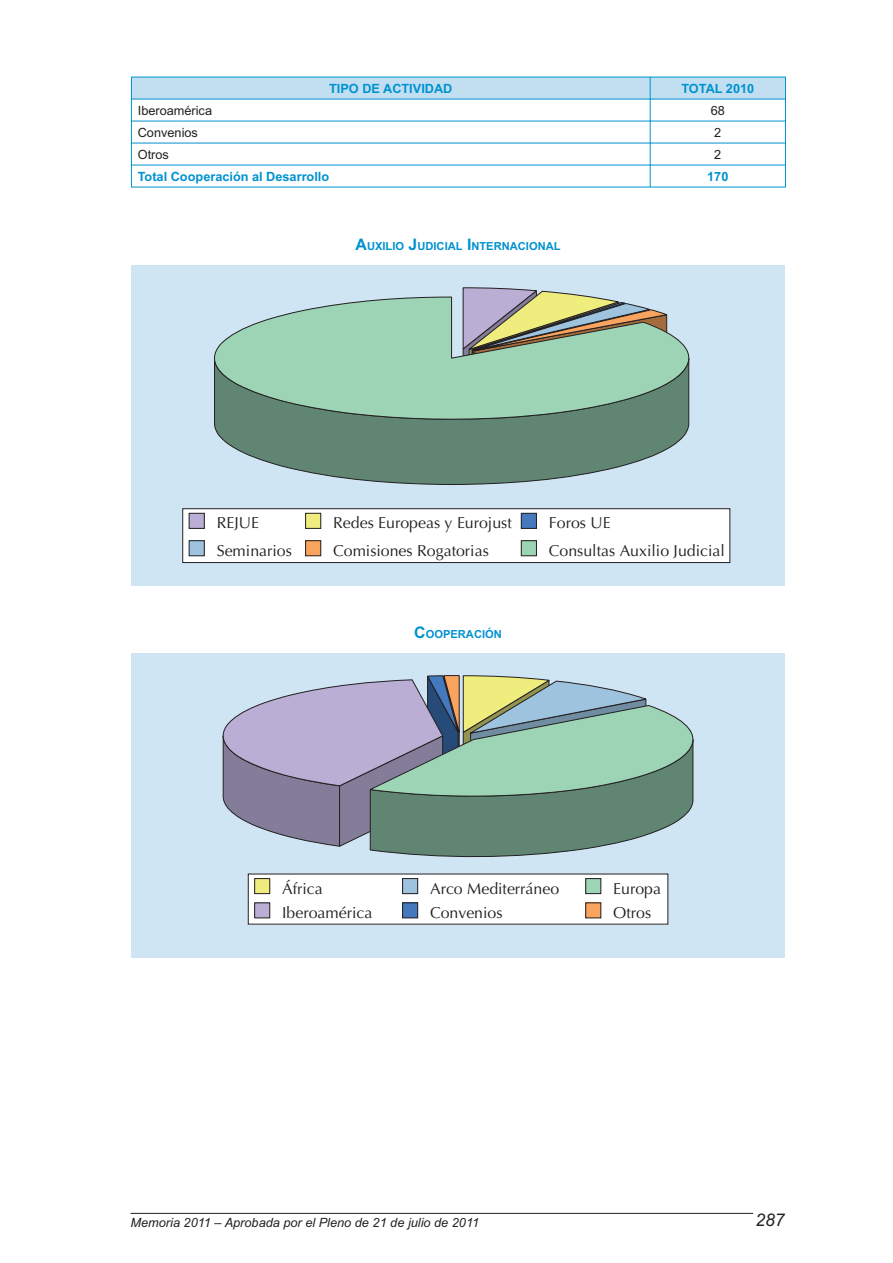
<style>
.page{position:relative;width:893px;height:1263px;background:#fff}
.page>*{position:absolute;margin:0;border:0;box-sizing:border-box;transform-origin:0 0}
.t1{font:italic 17.55px "Arial";color:#231f20}
.t2{font:15.9px/24.3px "Optima LT Std";color:#231f20}
.t3{font:700 12.75px "Arial";color:#0092cf}
.t4{font:italic 12.75px "Arial";color:#231f20}
.t5{font:12.75px "Arial";color:#231f20}
.t6{font:700 11.1px "Arial";color:#0092cf}
.s1{font-size:15.9px}
</style>
<div class="page">
<hr style="left:131px;top:1213px;width:622px;height:1px;background:#231f20">
<svg style="left:131px;top:77px;width:655px;height:110px"></svg>
<hr style="left:131px;top:187px;width:519px;height:1px;background:#0092cf">
<hr style="left:650px;top:187px;width:136px;height:1px;background:#0092cf">
<div style="left:131px;top:265px;width:654px;height:321px;background:#d0e5f4"></div>
<div style="left:183px;top:509px;width:547px;height:54px;background:#fff"></div>
<div style="left:182px;top:508px;width:548px;height:55px;border:1px solid #231f20"></div>
<div style="left:306px;top:541px;width:15px;height:15px;background:#f9a45e"></div>
<div style="left:305px;top:540px;width:16px;height:16px;border:1px solid #231f20"></div>
<div style="left:306px;top:513px;width:15px;height:15px;background:#f0ed7f"></div>
<div style="left:305px;top:513px;width:16px;height:16px;border:1px solid #231f20"></div>
<div style="left:189px;top:541px;width:15px;height:15px;background:#9dc3df"></div>
<div style="left:189px;top:540px;width:16px;height:16px;border:1px solid #231f20"></div>
<div style="left:521px;top:541px;width:15px;height:15px;background:#9dd4b5"></div>
<div style="left:521px;top:540px;width:16px;height:16px;border:1px solid #231f20"></div>
<div style="left:189px;top:513px;width:15px;height:15px;background:#baaed5"></div>
<div style="left:189px;top:513px;width:16px;height:16px;border:1px solid #231f20"></div>
<div style="left:521px;top:513px;width:15px;height:15px;background:#4479bd"></div>
<div style="left:521px;top:513px;width:16px;height:16px;border:1px solid #231f20"></div>
<svg style="left:214px;top:92px;width:475px;height:393px"></svg>
<svg style="left:214px;top:296px;width:476px;height:126px;background:#99c0a8"></svg>
<div style="left:131px;top:653px;width:654px;height:305px;background:#d0e5f4"></div>
<div style="left:248px;top:874px;width:420px;height:50px;background:#fff"></div>
<div style="left:255px;top:903px;width:15px;height:15px;background:#baaed5"></div>
<div style="left:254px;top:902px;width:16px;height:16px;border:1px solid #231f20"></div>
<div style="left:403px;top:879px;width:15px;height:15px;background:#9dc3df"></div>
<div style="left:402px;top:878px;width:16px;height:16px;border:1px solid #231f20"></div>
<div style="left:403px;top:903px;width:15px;height:15px;background:#4479bd"></div>
<div style="left:402px;top:902px;width:16px;height:16px;border:1px solid #231f20"></div>
<div style="left:586px;top:903px;width:15px;height:15px;background:#f9a45e"></div>
<div style="left:585px;top:902px;width:16px;height:16px;border:1px solid #231f20"></div>
<div style="left:255px;top:879px;width:15px;height:15px;background:#f0ed7f"></div>
<div style="left:254px;top:878px;width:16px;height:16px;border:1px solid #231f20"></div>
<div style="left:586px;top:879px;width:15px;height:15px;background:#9dd4b5"></div>
<div style="left:585px;top:878px;width:16px;height:16px;border:1px solid #231f20"></div>
<svg style="left:222px;top:675px;width:472px;height:183px"></svg>
<p class="t3" style="left:329px;top:84px;width:125px">TIPO DE ACTIVIDAD</p>
<p class="t3" style="left:681px;top:84px;width:74px">TOTAL 2010</p>
<p class="t5" style="left:138px;top:106px;width:76px">Iberoamérica</p>
<p class="t5" style="left:711px;top:106px;width:16px">68</p>
<p class="t5" style="left:138px;top:128px;width:62px">Convenios</p>
<p class="t5" style="left:714px;top:128px;width:9px">2</p>
<p class="t5" style="left:138px;top:150px;width:33px">Otros</p>
<p class="t5" style="left:714px;top:150px;width:9px">2</p>
<p class="t3" style="left:138px;top:172px;width:193px">Total Cooperación al Desarrollo</p>
<p class="t3" style="left:707px;top:172px;width:23px">170</p>
<p class="t6" style="left:356px;top:239px;width:206px"><span class="s1">A</span>UXILIO <span class="s1">J</span>UDICIAL <span class="s1">I</span>NTERNACIONAL</p>
<p class="t2" style="left:333px;top:513px;width:180px">Redes Europeas y Eurojust</p>
<p class="t2" style="left:217px;top:513px;width:44px">REJUE</p>
<p class="t2" style="left:549px;top:513px;width:63px">Foros UE</p>
<p class="t2" style="left:217px;top:540px;width:77px">Seminarios</p>
<p class="t2" style="left:549px;top:540px;width:177px">Consultas Auxilio Judicial</p>
<p class="t2" style="left:333px;top:540px;width:157px">Comisiones Rogatorias</p>
<p class="t6" style="left:414px;top:627px;width:89px"><span class="s1">C</span>OOPERACIÓN</p>
<p class="t2" style="left:282px;top:878px;width:42px">África</p>
<p class="t2" style="left:613px;top:878px;width:49px">Europa</p>
<p class="t2" style="left:430px;top:878px;width:131px">Arco Mediterráneo<br>Convenios</p>
<p class="t2" style="left:282px;top:902px;width:92px">Iberoamérica</p>
<p class="t2" style="left:613px;top:902px;width:40px">Otros</p>
<p class="t4" style="left:131px;top:1218px;width:350px">Memoria 2011 – Aprobada por el Pleno de 21 de julio de 2011</p>
<p class="t1" style="left:755px;top:1213px;width:31px">287</p>
</div>
